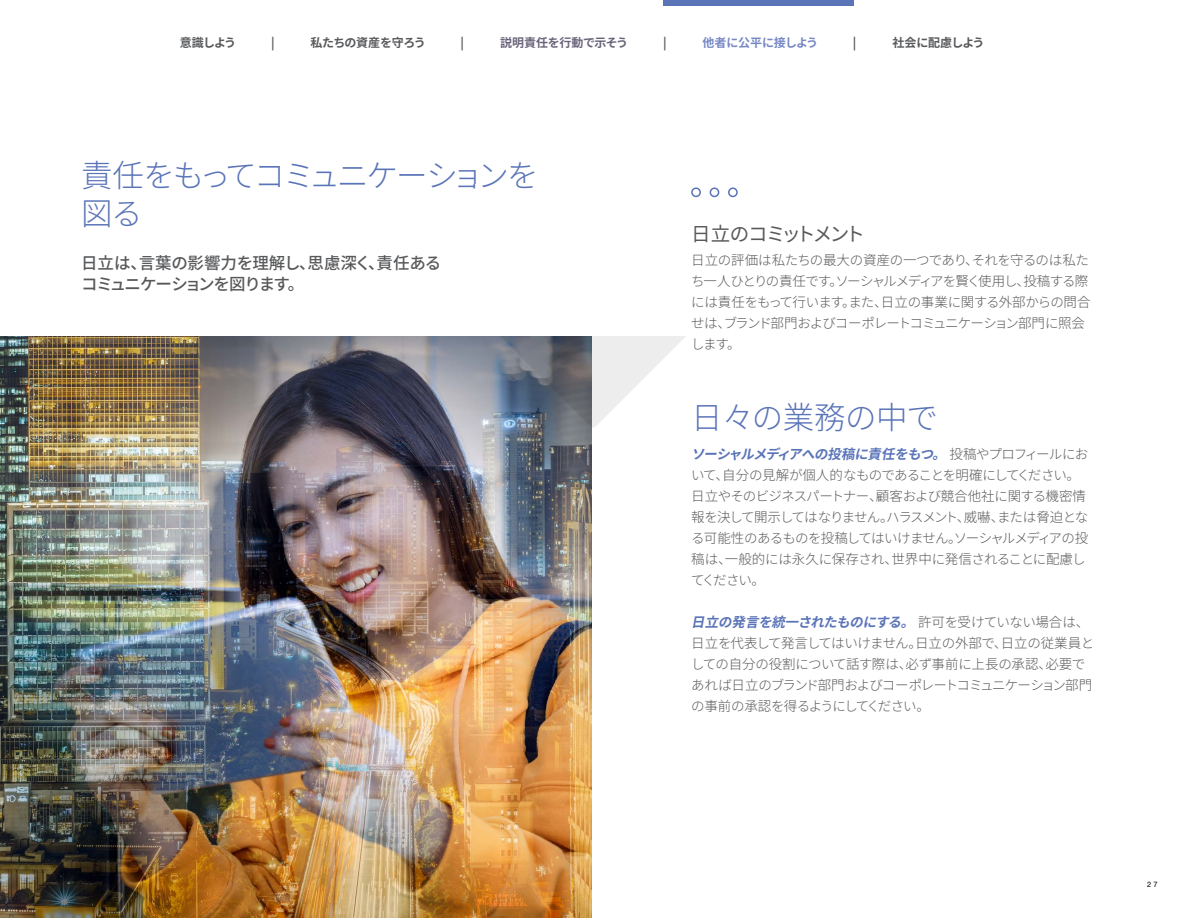
<style>
.page{position:relative;width:1188px;height:918px;background:#fff}
.page>*{position:absolute;margin:0;border:0;box-sizing:border-box;transform-origin:0 0}
.t1{font:300 31.5px/37.5px "Source Han Sans";letter-spacing:-.065em;color:#5a74b8}
.t2{font:300 31.5px "Source Han Sans";letter-spacing:-.02em;color:#5a74b8}
.t3{font:19.5px "Source Han Sans";letter-spacing:-.125em;color:#58595b}
.t4{font:500 16.5px/21px "Source Han Sans";letter-spacing:-.06em;color:#58595b}
.t5{font:300 13.5px/21px "Source Han Sans";letter-spacing:-.045em;color:#58595b}
.t6{font:700 12px "Source Han Sans";letter-spacing:-.035em;color:#58595b}
.t7{font:700 12px "Source Han Sans";letter-spacing:-.02em;color:#6a647b}
.t8{font:700 12px "Source Han Sans";letter-spacing:-.03em;color:#7788c4}
.t9{font:7.5px "Helvetica Neue LT Std";color:#000}
.s1{font-weight:700;font-style:italic;color:#5a74b8}
</style>
<div class="page">
<img style="left:0;top:336px;width:591px;height:582px">
<div style="left:691px;top:187px;width:10px;height:10px;border:2px solid #5a74b8;border-radius:50%"></div>
<div style="left:710px;top:187px;width:9px;height:10px;border:2px solid #5a74b8;border-radius:50%"></div>
<div style="left:728px;top:187px;width:10px;height:10px;border:2px solid #5a74b8;border-radius:50%"></div>
<svg style="left:472px;top:336px;width:214px;height:92px"></svg>
<div style="left:664px;top:0;width:190px;height:5px;background:#5a74b8"></div>
<p class="t6" style="left:180px;top:36px;width:58px">意識しよう</p>
<p class="t6" style="left:271px;top:36px;width:5px">|</p>
<p class="t6" style="left:311px;top:36px;width:117px">私たちの資産を守ろう</p>
<p class="t6" style="left:460px;top:36px;width:5px">|</p>
<p class="t7" style="left:500px;top:36px;width:130px">説明責任を行動で示そう</p>
<p class="t6" style="left:663px;top:36px;width:5px">|</p>
<p class="t8" style="left:703px;top:36px;width:117px">他者に公平に接しよう</p>
<p class="t6" style="left:853px;top:36px;width:5px">|</p>
<p class="t6" style="left:893px;top:36px;width:94px">社会に配慮しよう</p>
<h1 class="t1" style="left:81px;top:157px;width:459px">責任をもってコミュニケーションを図る</h1>
<p class="t4" style="left:81px;top:253px;width:362px">日立は、言葉の影響力を理解し、思慮深く、責任あるコミュニケーションを図ります。</p>
<h2 class="t3" style="left:691px;top:223px;width:175px">日立のコミットメント</h2>
<p class="t5" style="left:691px;top:250px;width:401px">日立の評価は私たちの最大の資産の一つであり、それを守るのは私たち一人ひとりの責任です。ソーシャルメディアを賢く使用し、投稿する際には責任をもって行います。また、日立の事業に関する外部からの問合せは、ブランド部門およびコーポレートコミュニケーション部門に照会します。</p>
<h1 class="t2" style="left:691px;top:399px;width:248px">日々の業務の中で</h1>
<p class="t5" style="left:691px;top:443px;width:399px"><span class="s1">ソーシャルメディアへの投稿に責任をもつ。</span>投稿やプロフィールにおいて、自分の見解が個人的なものであることを明確にしてください。日立やそのビジネスパートナー、顧客および競合他社に関する機密情報を決して開示してはなりません。ハラスメント、威嚇、または脅迫となる可能性のあるものを投稿してはいけません。ソーシャルメディアの投稿は、一般的には永久に保存され、世界中に発信されることに配慮してください。</p>
<p class="t5" style="left:691px;top:611px;width:405px"><span class="s1">日立の発言を統一されたものにする。</span>許可を受けていない場合は、日立を代表して発言してはいけません。日立の外部で、日立の従業員としての自分の役割について話す際は、必ず事前に上長の承認、必要であれば日立のブランド部門およびコーポレートコミュニケーション部門の事前の承認を得るようにしてください。</p>
<p class="t9" style="left:1147px;top:880px;width:12px">2 7</p>
</div>
